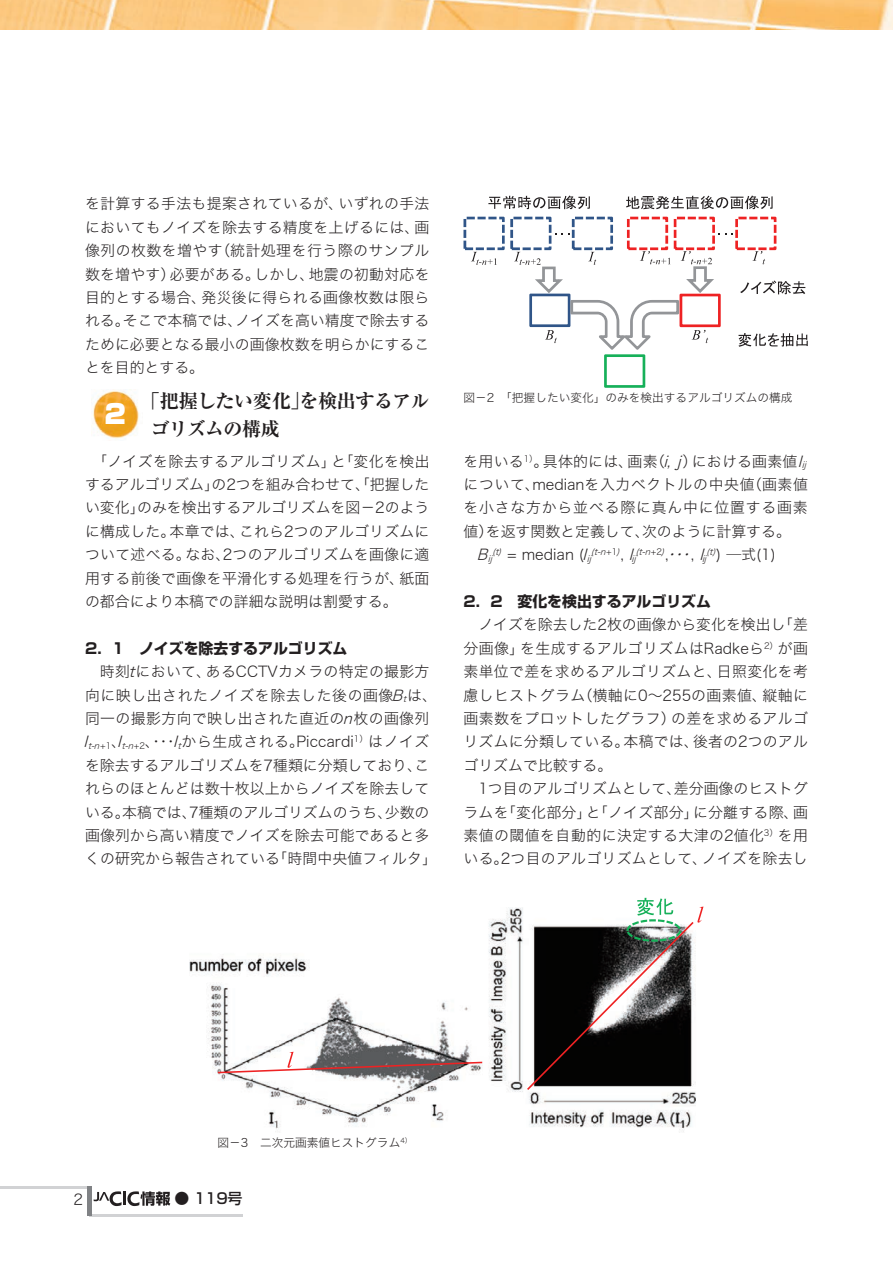
<style>
.page{position:relative;width:893px;height:1263px;background:#fff}
.page>*{position:absolute;margin:0;border:0;box-sizing:border-box;transform-origin:0 0}
.t1{font:900 26.55px "Shin Go Pr 6 N";color:#fff}
.t2{font:700 expanded 19.2px/28.7px "Ryumin Pr 6 N";letter-spacing:-.03em;color:#231f20}
.t3{font:14.85px/23.4px "Hira Kaku Std N W2";letter-spacing:.005em;color:#231f20;text-align:justify}
.t4{font:700 14.85px "Shin Go Pr 6 N";color:#231f20}
.t5{font:500 14.85px "Shin Go Pr 6 N";color:#231f20}
.t6{font:11.7px "Hira Kaku Std N W2";color:#231f20}
.t7{font:italic 8.7px "Hira Kaku Std N W2";color:#231f20}
.s1{font-style:italic}
.s2{font-style:normal}
.s3{font-style:normal;font-size:14.85px}
.s4{font-size:14.85px}
</style>
<div class="page">
<hr style="left:0;top:1186px;width:89px;height:2px;background:#d1d2d4">
<hr style="left:89px;top:1214px;width:153px;height:2px;background:#d1d2d4">
<hr style="left:87px;top:1186px;width:4px;height:30px;background:#808285">
<svg style="left:94px;top:1191px;width:76px;height:15px"></svg>
<img style="left:0;top:0;width:893px;height:30px">
<img style="left:91px;top:389px;width:48px;height:50px">
<svg style="left:488px;top:196px;width:102px;height:13px"></svg>
<svg style="left:626px;top:196px;width:147px;height:14px"></svg>
<svg style="left:463px;top:217px;width:345px;height:171px"></svg>
<img style="left:189px;top:908px;width:507px;height:224px">
<svg style="left:527px;top:898px;width:176px;height:192px"></svg>
<svg style="left:218px;top:1052px;width:264px;height:21px"></svg>
<p class="t3" style="left:85px;top:192px;width:346px">を計算する手法も提案されているが、いずれの手法においてもノイズを除去する精度を上げるには、画像列の枚数を増やす（統計処理を行う際のサンプル数を増やす）必要がある。しかし、地震の初動対応を目的とする場合、発災後に得られる画像枚数は限られる。そこで本稿では、ノイズを高い精度で除去するために必要となる最小の画像枚数を明らかにすることを目的とする。</p>
<p class="t2" style="left:150px;top:385px;width:281px;text-indent:-9px">「把握したい変化」を検出するアルゴリズムの構成</p>
<h1 class="t1" style="left:105px;top:392px;width:23px">2</h1>
<p class="t3" style="left:85px;top:449px;width:346px;text-indent:7px">「ノイズを除去するアルゴリズム」と「変化を検出するアルゴリズム」の2つを組み合わせて、「把握したい変化」のみを検出するアルゴリズムを図−2のように構成した。本章では、これら2つのアルゴリズムについて述べる。なお、2つのアルゴリズムを画像に適用する前後で画像を平滑化する処理を行うが、紙面の都合により本稿での詳細な説明は割愛する。</p>
<p class="t4" style="left:85px;top:636px;width:264px">2．1　ノイズを除去するアルゴリズム</p>
<p class="t3" style="left:84px;top:659px;width:355px;text-align:left;text-indent:16px">時刻<span class="s1">t</span>において、あるCCTVカメラの特定の撮影方向に映し出されたノイズを除去した後の画像<span class="s1">B</span><sub>t</sub>は、同一の撮影方向で映し出された直近の<span class="s1">n</span>枚の画像列<br><span class="s1">I</span><sub>t</sub><sub>-</sub><sub>n</sub><sub>+1</sub>、<span class="s1">I</span><sub>t</sub><sub>-</sub><sub>n</sub><sub>+2</sub>、･･･<span class="s1">I</span><sub>t</sub>から生成される。Piccardi<sup>1）</sup>はノイズを除去するアルゴリズムを7種類に分類しており、これらのほとんどは数十枚以上からノイズを除去している。本稿では、7種類のアルゴリズムのうち、少数の画像列から高い精度でノイズを除去可能であると多くの研究から報告されている「時間中央値フィルタ」</p>
<p class="t6" style="left:463px;top:389px;width:331px">図−2　「把握したい変化」のみを検出するアルゴリズムの構成</p>
<p class="t3" style="left:463px;top:449px;width:346px">を用いる<sup>1）</sup>。具体的には、画素（<span class="s1">i,j</span>）における画素値<span class="s1">I</span><sub>ij</sub>について、medianを入力ベクトルの中央値（画素値を小さな方から並べる際に真ん中に位置する画素値）を返す関数と定義して、次のように計算する。</p>
<p class="t7" style="left:477px;top:552px;width:18px"><sup>B</sup>ij</p>
<p class="t3" style="left:492px;top:543px;width:102px"><sup>(t)</sup> = median (<span class="s1">I</span><sub>ij</sub></p>
<p class="t7" style="left:591px;top:545px;width:49px">(t-n<span class="s2">+ 1</span> )<span class="s3">,</span> <span class="s4">I</span>ij</p>
<p class="t7" style="left:636px;top:545px;width:75px">(t-n<span class="s2">+ 2</span>)<span class="s3">,</span> <span class="s4">･･･</span><span class="s3">,</span> <span class="s4">I</span>ij</p>
<p class="t3" style="left:706px;top:543px;width:71px"><sup>(t)</sup>) ─式(1)</p>
<p class="t4" style="left:463px;top:590px;width:249px">2．2　変化を検出するアルゴリズム</p>
<p class="t3" style="left:463px;top:613px;width:346px;text-indent:15px">ノイズを除去した2枚の画像から変化を検出し「差分画像」を生成するアルゴリズムはRadkeら<sup>2）</sup>が画素単位で差を求めるアルゴリズムと、日照変化を考慮しヒストグラム（横軸に0〜255の画素値、縦軸に画素数をプロットしたグラフ）の差を求めるアルゴリズムに分類している。本稿では、後者の2つのアルゴリズムで比較する。</p>
<p class="t3" style="left:463px;top:776px;width:346px;text-indent:15px">1つ目のアルゴリズムとして、差分画像のヒストグラムを「変化部分」と「ノイズ部分」に分離する際、画素値の閾値を自動的に決定する大津の2値化<sup>3）</sup>を用いる。2つ目のアルゴリズムとして、ノイズを除去し</p>
<p class="t6" style="left:217px;top:1133px;width:196px">図－ 3　二次元画素値ヒストグラム<sup>4）</sup></p>
<p class="t3" style="left:73px;top:1187px;width:11px">2</p>
<p class="t5" style="left:175px;top:1186px;width:69px">● 119号</p>
</div>
